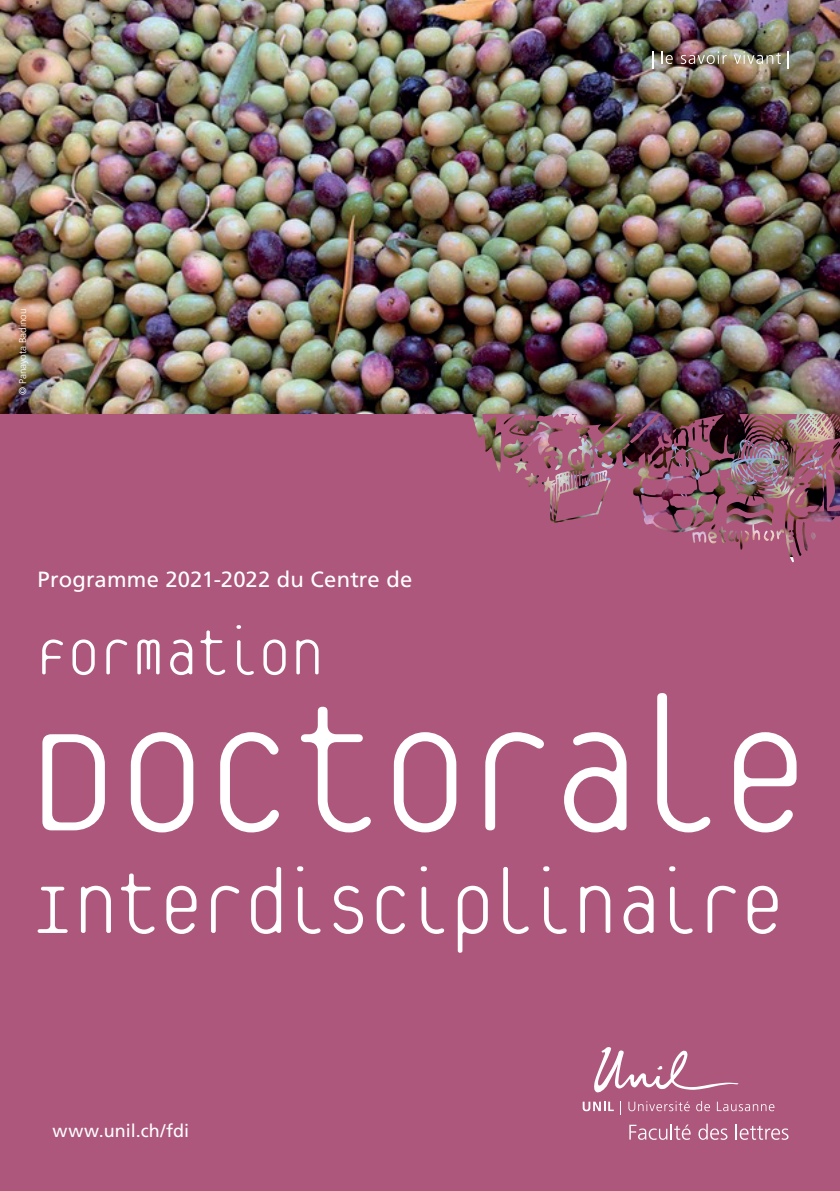
<style>
.page{position:relative;width:840px;height:1191px;background:#fff}
.page>*{position:absolute;margin:0;border:0;box-sizing:border-box;transform-origin:0 0}
.t1{font:100 208px "Platelet";letter-spacing:-.045em;color:#fff}
.t2{font:100 100px "Platelet";letter-spacing:-.035em;color:#fff}
.t3{font:100 73.8px "Platelet";letter-spacing:-.025em;color:#fff}
.t4{font:22px "Frutiger LT Std";letter-spacing:.005em;color:#fff}
.t5{font:18px "Frutiger LT Std";letter-spacing:.005em;color:#fff}
.t6{font:300 10px "Frutiger LT Std";letter-spacing:-.01em;color:#fff}
</style>
<div class="page">
<img style="left:0;top:0;width:839px;height:413px">
<div style="left:0;top:413px;width:839px;height:778px;background:#ad577c"></div>
<div style="left:38px;top:570px;width:423px;height:43px;background:#ad577c"></div>
<svg style="left:652px;top:51px;width:1px;height:17px"></svg>
<svg style="left:661px;top:51px;width:11px;height:13px"></svg>
<svg style="left:680px;top:51px;width:46px;height:13px"></svg>
<svg style="left:733px;top:51px;width:47px;height:13px"></svg>
<svg style="left:787px;top:51px;width:1px;height:17px"></svg>
<svg style="left:629px;top:1123px;width:61px;height:16px"></svg>
<svg style="left:698px;top:1123px;width:29px;height:16px"></svg>
<svg style="left:735px;top:1123px;width:53px;height:16px"></svg>
<svg style="left:593px;top:1047px;width:145px;height:47px;background:#ba7291"></svg>
<svg style="left:582px;top:1101px;width:31px;height:10px"></svg>
<svg style="left:619px;top:1101px;width:1px;height:13px"></svg>
<svg style="left:628px;top:1101px;width:61px;height:10px"></svg>
<svg style="left:695px;top:1101px;width:14px;height:10px"></svg>
<svg style="left:716px;top:1101px;width:58px;height:10px"></svg>
<p class="t6" style="left:17px;top:394px;width:87px;rotate:-90deg">© Panayota Badinou</p>
<p class="t4" style="left:38px;top:566px;width:376px">Programme 2021-2022 du Centre de</p>
<h3 class="t3" style="left:34px;top:623px;width:292px">Formation</h3>
<h1 class="t1" style="left:26px;top:686px;width:788px">Doctorale</h1>
<h2 class="t2" style="left:29px;top:863px;width:757px">Interdisciplinaire</h2>
<p class="t5" style="left:52px;top:1120px;width:138px">www.unil.ch/fdi</p>
</div>
